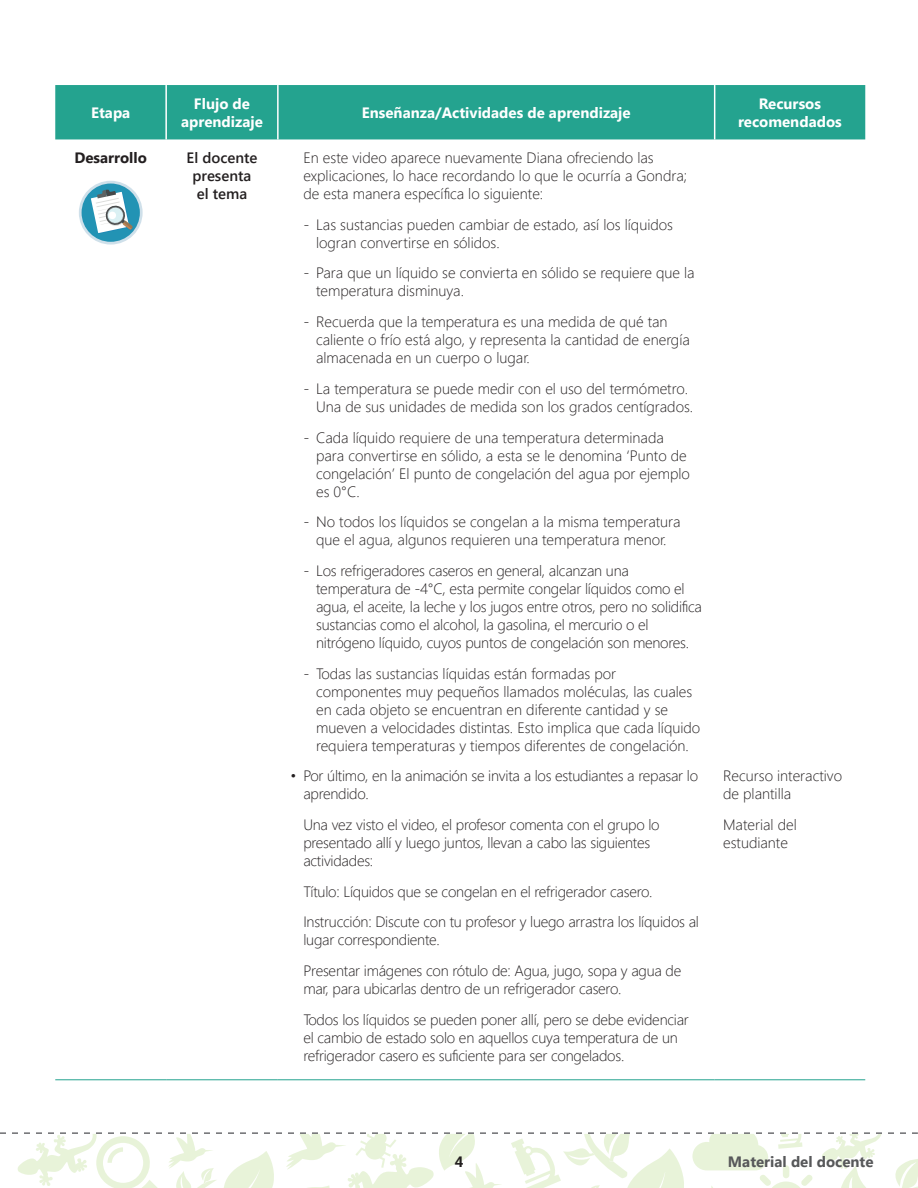
<style>
.page{position:relative;width:918px;height:1188px;background:#fff}
.page>*{position:absolute;margin:0;border:0;box-sizing:border-box;transform-origin:0 0}
.t1{font:300 15px/18px "Segoe UI";color:#231f20}
.t2{font:700 15px/18px "Segoe UI";color:#fff;text-align:center}
.t3{font:600 15px/18px "Segoe UI";color:#231f20;text-align:center}
.t4{font:700 15px "Segoe UI";color:#57585a}
.t5{font:700 15px "Segoe UI";color:#231f20}
</style>
<div class="page">
<svg style="left:0;top:1132px;width:918px;height:56px"></svg>
<div style="left:55px;top:85px;width:810px;height:54px;background:#24a38f"></div>
<hr style="left:278px;top:1079px;width:437px;height:1px;background:#24a38f">
<hr style="left:715px;top:1079px;width:150px;height:1px;background:#24a38f">
<hr style="left:165px;top:85px;width:2px;height:54px;background:#fff">
<hr style="left:277px;top:85px;width:2px;height:54px;background:#fff">
<hr style="left:714px;top:85px;width:1px;height:54px;background:#fff">
<hr style="left:55px;top:1079px;width:111px;height:1px;background:#24a38f">
<hr style="left:166px;top:1079px;width:112px;height:1px;background:#24a38f">
<svg style="left:79px;top:181px;width:64px;height:64px"></svg>
<div style="left:82px;top:184px;width:58px;height:58px;background:#2293b4;border-radius:50%"></div>
<svg style="left:91px;top:189px;width:42px;height:45px"></svg>
<p class="t2" style="left:91px;top:103px;width:41px">Etapa</p>
<p class="t2" style="left:181px;top:94px;width:83px">Flujo de aprendizaje</p>
<p class="t2" style="left:362px;top:103px;width:270px">Enseñanza/Actividades de aprendizaje</p>
<p class="t2" style="left:738px;top:94px;width:105px">Recursos recomendados</p>
<p class="t5" style="left:74px;top:147px;width:74px">Desarrollo</p>
<p class="t3" style="left:187px;top:148px;width:72px">El docente presenta el tema</p>
<p class="t1" style="left:303px;top:148px;width:385px">En este video aparece nuevamente Diana ofreciendo las explicaciones, lo hace recordando lo que le ocurría a Gondra; de esta manera específica lo siguiente:</p>
<p class="t1" style="left:316px;top:215px;width:359px;text-indent:-13px">- Las sustancias pueden cambiar de estado, así los líquidos logran convertirse en sólidos.</p>
<p class="t1" style="left:316px;top:263px;width:380px;text-indent:-13px">- Para que un líquido se convierta en sólido se requiere que la temperatura disminuya.</p>
<p class="t1" style="left:316px;top:312px;width:375px;text-indent:-13px">- Recuerda que la temperatura es una medida de qué tan caliente o frío está algo, y representa la cantidad de energía almacenada en un cuerpo o lugar.</p>
<p class="t1" style="left:316px;top:379px;width:379px;text-indent:-13px">- La temperatura se puede medir con el uso del termómetro.<br>Una de sus unidades de medida son los grados centígrados.</p>
<p class="t1" style="left:316px;top:428px;width:375px;text-indent:-13px">- Cada líquido requiere de una temperatura determinada para convertirse en sólido, a esta se le denomina ‘Punto de congelación’ El punto de congelación del agua por ejemplo es 0°C.</p>
<p class="t1" style="left:303px;top:512px;width:379px;text-align:center">- No todos los líquidos se congelan a la misma temperatura que el agua, algunos requieren una temperatura menor.</p>
<p class="t1" style="left:316px;top:561px;width:387px;text-indent:-13px">- Los refrigeradores caseros en general, alcanzan una temperatura de -4°C, esta permite congelar líquidos como el agua, el aceite, la leche y los jugos entre otros, pero no solidifica sustancias como el alcohol, la gasolina, el mercurio o el nitrógeno líquido, cuyos puntos de congelación son menores.</p>
<p class="t1" style="left:316px;top:664px;width:386px;text-indent:-13px">- Todas las sustancias líquidas están formadas por componentes muy pequeños llamados moléculas, las cuales en cada objeto se encuentran en diferente cantidad y se mueven a velocidades distintas. Esto implica que cada líquido requiera temperaturas y tiempos diferentes de congelación.</p>
<p class="t1" style="left:303px;top:766px;width:396px;text-indent:-13px">• Por último, en la animación se invita a los estudiantes a repasar lo aprendido.</p>
<p class="t1" style="left:303px;top:815px;width:358px">Una vez visto el video, el profesor comenta con el grupo lo presentado allí y luego juntos, llevan a cabo las siguientes actividades:</p>
<p class="t1" style="left:303px;top:875px;width:397px;line-height:30.8px">Título: Líquidos que se congelan en el refrigerador casero.<br>Instrucción: Discute con tu profesor y luego arrastra los líquidos al</p>
<p class="t1" style="left:303px;top:924px;width:380px;line-height:30.8px">lugar correspondiente.<br>Presentar imágenes con rótulo de: Agua, jugo, sopa y agua de</p>
<p class="t1" style="left:303px;top:973px;width:387px;line-height:30.8px">mar, para ubicarlas dentro de un refrigerador casero.<br>Todos los líquidos se pueden poner allí, pero se debe evidenciar</p>
<p class="t1" style="left:303px;top:1028px;width:376px">el cambio de estado solo en aquellos cuya temperatura de un refrigerador casero es suficiente para ser congelados.</p>
<p class="t1" style="left:723px;top:766px;width:120px">Recurso interactivo de plantilla</p>
<p class="t1" style="left:723px;top:815px;width:75px">Material del estudiante</p>
<p class="t5" style="left:455px;top:1151px;width:10px">4</p>
<p class="t4" style="left:728px;top:1151px;width:147px">Material del docente</p>
</div>
